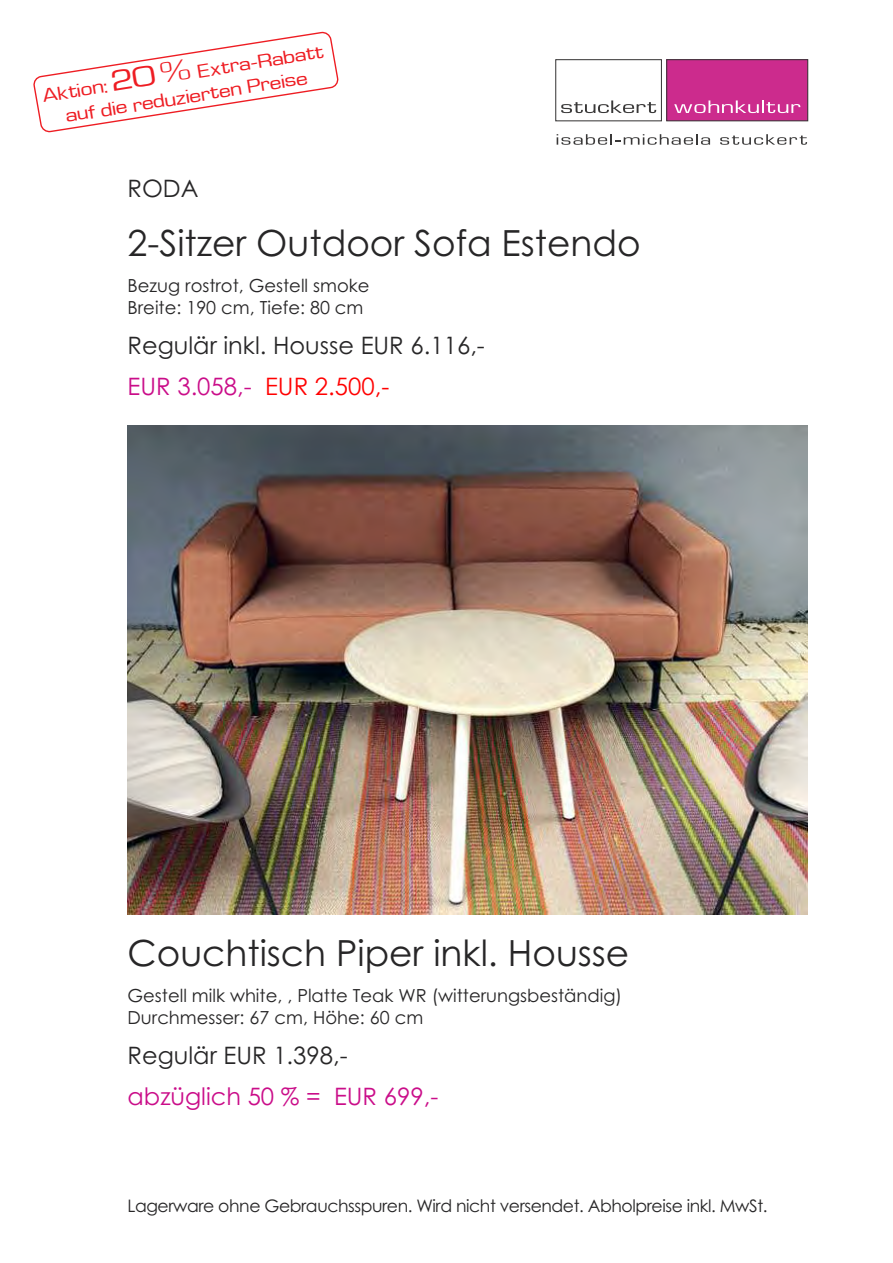
<style>
.page{position:relative;width:893px;height:1263px;background:#fff}
.page>*{position:absolute;margin:0;border:0;box-sizing:border-box;transform-origin:0 0}
.t1{font:36px "Century Gothic";color:#272627}
.t2{font:24px/40.8px "Century Gothic";color:#272627}
.t3{font:24px "Century Gothic";color:#ca0d89}
.t4{font:19.5px/23.4px "Waukegan LDO Extended";color:#ee1d23;text-align:center}
.t5{font:18px/21.6px "Century Gothic";color:#272627}
.t6{font:17.25px "Century Gothic";letter-spacing:-.025em;color:#272627}
.s1{font-size:30px}
.s2{color:#ca0d89}
.s3{color:#f00}
</style>
<div class="page">
<div style="left:555px;top:59px;width:107px;height:62px;border:1px solid #393838"></div>
<div style="left:667px;top:60px;width:141px;height:61px;background:#cc2b8d"></div>
<div style="left:666px;top:59px;width:142px;height:62px;border:1px solid #393838"></div>
<svg style="left:561px;top:100px;width:95px;height:13px"></svg>
<svg style="left:674px;top:100px;width:126px;height:13px"></svg>
<svg style="left:557px;top:134px;width:153px;height:11px"></svg>
<svg style="left:720px;top:134px;width:87px;height:11px"></svg>
<img style="left:128px;top:425px;width:680px;height:489px">
<svg style="left:33px;top:31px;width:306px;height:102px"></svg>
<p class="t4" style="left:41px;top:84px;width:286px;rotate:-9deg">Aktion: <span class="s1">20 %</span> Extra-Rabatt auf die reduzierten Preise</p>
<h2 class="t2" style="left:128px;top:168px;width:73px">RODA</h2>
<h1 class="t1" style="left:128px;top:223px;width:515px">2-Sitzer Outdoor Sofa Estendo</h1>
<p class="t5" style="left:128px;top:275px;width:243px">Bezug rostrot, Gestell smoke<br>Breite: 190 cm, Tiefe: 80 cm</p>
<h2 class="t2" style="left:128px;top:325px;width:359px">Regulär inkl. Housse EUR 6.116,-<br><span class="s2">EUR 3.058,-</span> <span class="s3">EUR 2.500,-</span></h2>
<h1 class="t1" style="left:128px;top:932px;width:503px">Couchtisch Piper inkl. Housse</h1>
<p class="t5" style="left:128px;top:985px;width:496px">Gestell milk white, , Platte Teak WR (witterungsbeständig)<br>Durchmesser: 67 cm, Höhe: 60 cm</p>
<h2 class="t2" style="left:128px;top:1035px;width:222px">Regulär EUR 1.398,-</h2>
<h2 class="t3" style="left:128px;top:1082px;width:312px">abzüglich 50 % = EUR 699,-</h2>
<p class="t6" style="left:128px;top:1196px;width:641px">Lagerware ohne Gebrauchsspuren. Wird nicht versendet. Abholpreise inkl. MwSt.</p>
</div>
